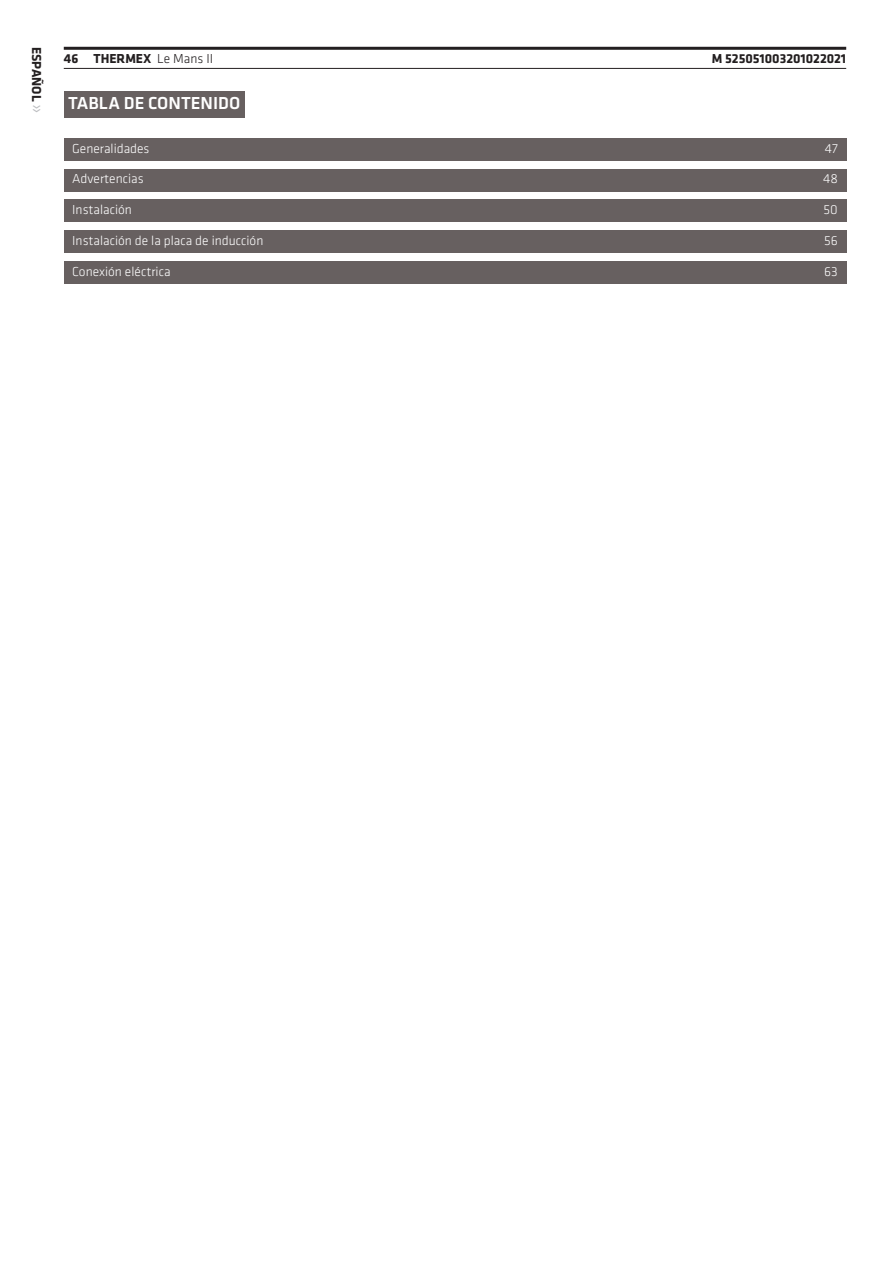
<style>
.page{position:relative;width:893px;height:1263px;background:#fff}
.page>*{position:absolute;margin:0;border:0;box-sizing:border-box;transform-origin:0 0}
.t1{font:500 18px "Klavika";color:#fff}
.t2{font:300 13.5px "Klavika";color:#fff}
.t3{font:700 13.5px "Klavika";color:#231f20}
.s1{font-weight:300;font-size:19.65px;color:#bcbdc0}
.s2{font-weight:300}
</style>
<div class="page">
<hr style="left:64px;top:47px;width:782px;height:3px;background:#231f20">
<hr style="left:64px;top:68px;width:782px;height:1px;background:#231f20">
<div style="left:64px;top:91px;width:181px;height:27px;background:#676060"></div>
<div style="left:64px;top:138px;width:782px;height:22px;background:#676060"></div>
<div style="left:64px;top:169px;width:782px;height:22px;background:#676060"></div>
<div style="left:64px;top:200px;width:782px;height:22px;background:#676060"></div>
<div style="left:64px;top:231px;width:782px;height:22px;background:#676060"></div>
<div style="left:64px;top:261px;width:782px;height:22px;background:#676060"></div>
<p class="t3" style="left:46px;top:47px;width:68px;rotate:90deg">Español <span class="s1">»</span></p>
<p class="t3" style="left:64px;top:49px;width:151px">46 THERMEX <span class="s2">Le Mans II</span></p>
<p class="t3" style="left:712px;top:49px;width:136px">M 525051003201022021</p>
<p class="t1" style="left:68px;top:91px;width:174px">TABLA DE CONTENIDO</p>
<p class="t2" style="left:72px;top:140px;width:79px">Generalidades</p>
<p class="t2" style="left:825px;top:140px;width:15px">47</p>
<p class="t2" style="left:72px;top:171px;width:73px">Advertencias</p>
<p class="t2" style="left:823px;top:171px;width:16px">48</p>
<p class="t2" style="left:72px;top:202px;width:61px">Instalación</p>
<p class="t2" style="left:824px;top:202px;width:16px">50</p>
<p class="t2" style="left:72px;top:232px;width:193px">Instalación de la placa de inducción</p>
<p class="t2" style="left:824px;top:232px;width:15px">56</p>
<p class="t2" style="left:72px;top:263px;width:100px">Conexión eléctrica</p>
<p class="t2" style="left:824px;top:263px;width:15px">63</p>
</div>
